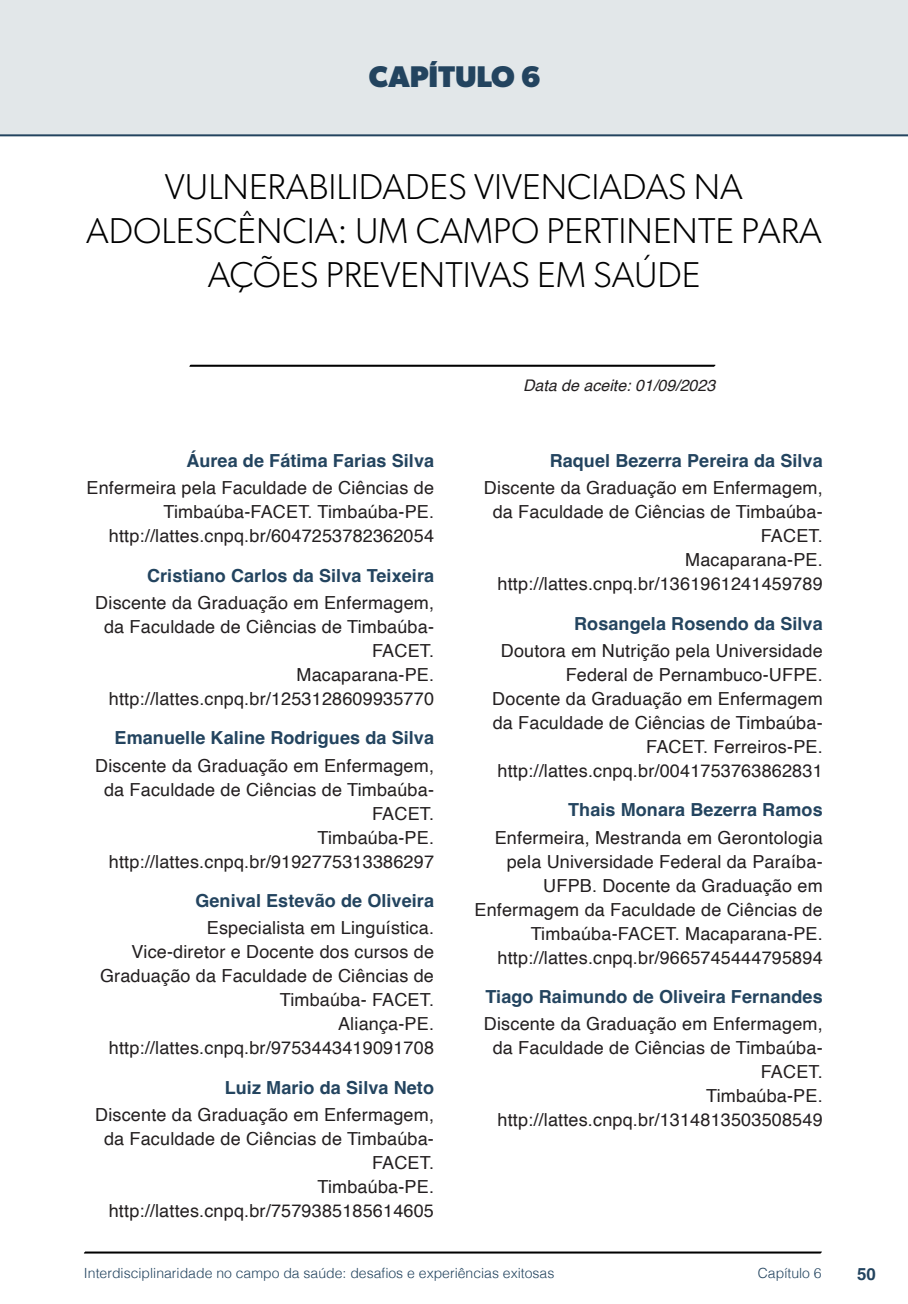
<style>
.page{position:relative;width:908px;height:1304px;background:#fff}
.page>*{position:absolute;margin:0;border:0;box-sizing:border-box;transform-origin:0 0}
.t1{font:300 36px/44px "Gibson";color:#000;text-align:center}
.t2{font:700 30px "Gibson";color:#23445f}
.t3{font:18px/24px "Helvetica";letter-spacing:.01em;color:#231f20;text-align:right}
.t4{font:700 18px "Helvetica";letter-spacing:.005em;color:#23445f}
.t5{font:700 16.8px "Helvetica";color:#23445f}
.t6{font:italic 16px "Helvetica";color:#231f20}
.t7{font:300 14px "Helvetica";color:#23445f}
</style>
<div class="page">
<svg style="left:84px;top:1251px;width:737px;height:3px;background:#515151"></svg>
<svg style="left:189px;top:364px;width:526px;height:3px;background:#4f4f4f"></svg>
<div style="left:0;top:0;width:907px;height:136px;background:#e2e7e9"></div>
<div style="left:44px;top:72px;width:68px;height:61px;background:#e2e7e9"></div>
<h2 class="t2" style="left:369px;top:58px;width:173px">CAPÍTULO 6</h2>
<h1 class="t1" style="left:86px;top:164px;width:736px">VULNERABILIDADES VIVENCIADAS NA<br>ADOLESCÊNCIA: UM CAMPO PERTINENTE PARA<br>AÇÕES PREVENTIVAS EM SAÚDE</h1>
<p class="t4" style="left:186px;top:450px;width:249px">Áurea de Fátima Farias Silva</p>
<p class="t3" style="left:86px;top:477px;width:349px">Enfermeira pela Faculdade de Ciências de<br>Timbaúba-FACET. Timbaúba-PE. http://lattes.cnpq.br/6047253782362054</p>
<p class="t4" style="left:147px;top:564px;width:288px">Cristiano Carlos da Silva Teixeira</p>
<p class="t3" style="left:95px;top:591px;width:340px">Discente da Graduação em Enfermagem, da Faculdade de Ciências de Timbaúba-<br>FACET.<br>Macaparana-PE. http://lattes.cnpq.br/1253128609935770</p>
<p class="t4" style="left:115px;top:727px;width:321px">Emanuelle Kaline Rodrigues da Silva</p>
<p class="t3" style="left:95px;top:754px;width:340px">Discente da Graduação em Enfermagem, da Faculdade de Ciências de Timbaúba-<br>FACET.<br>Timbaúba-PE. http://lattes.cnpq.br/9192775313386297</p>
<p class="t4" style="left:195px;top:890px;width:240px">Genival Estevão de Oliveira</p>
<p class="t3" style="left:100px;top:917px;width:335px">Especialista em Linguística.<br>Vice-diretor e Docente dos cursos de<br>Graduação da Faculdade de Ciências de<br>Timbaúba- FACET.<br>Aliança-PE. http://lattes.cnpq.br/9753443419091708</p>
<p class="t4" style="left:225px;top:1076px;width:211px">Luiz Mario da Silva Neto</p>
<p class="t3" style="left:95px;top:1103px;width:340px">Discente da Graduação em Enfermagem, da Faculdade de Ciências de Timbaúba-<br>FACET.<br>Timbaúba-PE. http://lattes.cnpq.br/7579385185614605</p>
<p class="t6" style="left:523px;top:373px;width:194px">Data de aceite: 01/09/2023</p>
<p class="t4" style="left:549px;top:450px;width:274px">Raquel Bezerra Pereira da Silva</p>
<p class="t3" style="left:483px;top:476px;width:340px">Discente da Graduação em Enfermagem, da Faculdade de Ciências de Timbaúba-<br>FACET.<br>Macaparana-PE. http://lattes.cnpq.br/1361961241459789</p>
<p class="t4" style="left:574px;top:612px;width:250px">Rosangela Rosendo da Silva</p>
<p class="t3" style="left:492px;top:639px;width:332px">Doutora em Nutrição pela Universidade Federal de Pernambuco-UFPE.<br>Docente da Graduação em Enfermagem da Faculdade de Ciências de Timbaúba-FACET. Ferreiros-PE. http://lattes.cnpq.br/0041753763862831</p>
<p class="t4" style="left:568px;top:799px;width:256px">Thais Monara Bezerra Ramos</p>
<p class="t3" style="left:474px;top:826px;width:349px">Enfermeira, Mestranda em Gerontologia pela Universidade Federal da Paraíba-UFPB. Docente da Graduação em Enfermagem da Faculdade de Ciências de Timbaúba-FACET. Macaparana-PE. http://lattes.cnpq.br/9665745444795894</p>
<p class="t4" style="left:485px;top:986px;width:338px">Tiago Raimundo de Oliveira Fernandes</p>
<p class="t3" style="left:483px;top:1012px;width:340px">Discente da Graduação em Enfermagem, da Faculdade de Ciências de Timbaúba-<br>FACET.<br>Timbaúba-PE. http://lattes.cnpq.br/1314813503508549</p>
<p class="t7" style="left:84px;top:1261px;width:471px">Interdisciplinaridade no campo da saúde: desafios e experiências exitosas</p>
<p class="t7" style="left:757px;top:1261px;width:65px">Capítulo 6</p>
<p class="t5" style="left:856px;top:1264px;width:20px">50</p>
</div>
